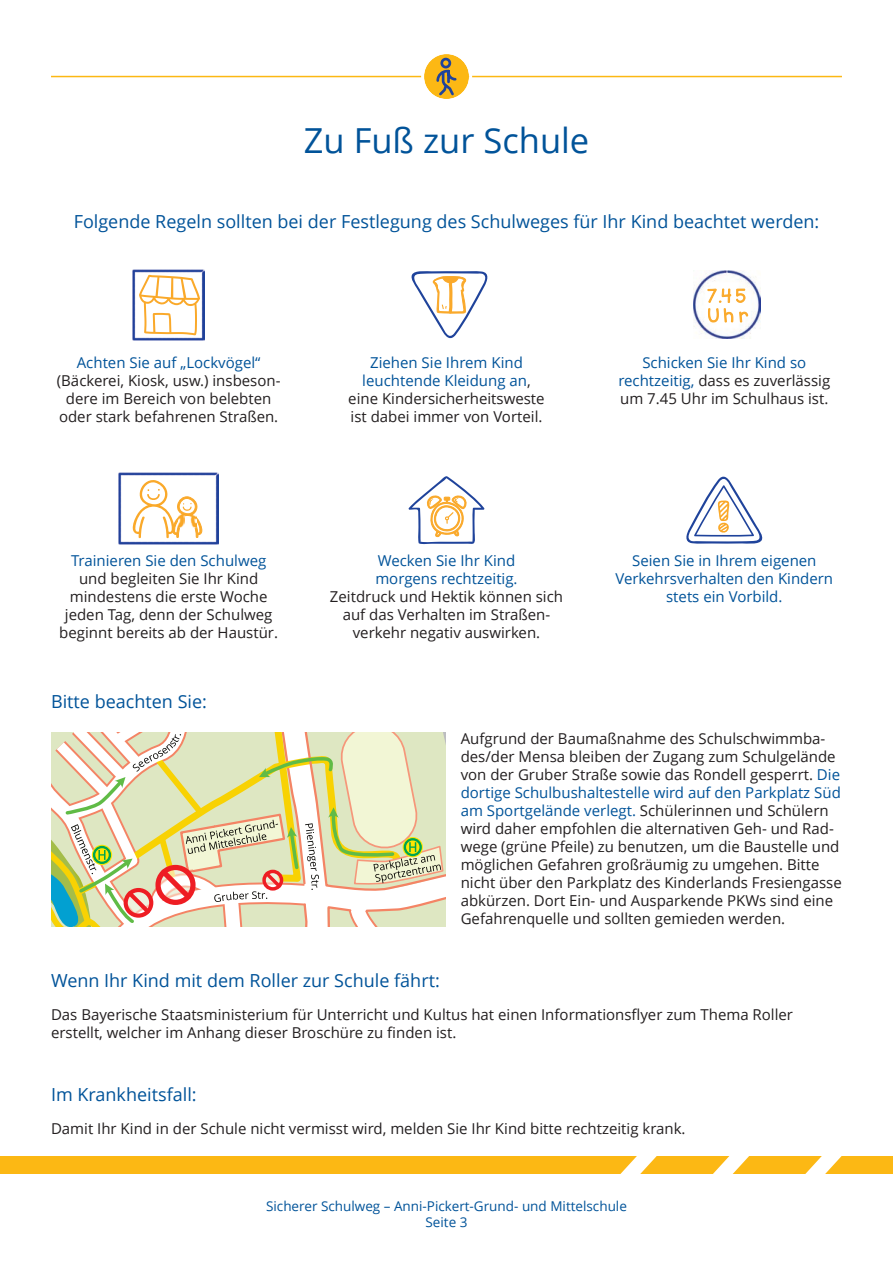
<style>
.page{position:relative;width:893px;height:1263px;background:#fff}
.page>*{position:absolute;margin:0;border:0;box-sizing:border-box;transform-origin:0 0}
.t1{font:34.5px "Open Sans";color:#015399}
.t2{font:18px "Open Sans";color:#015399}
.t3{font:15px/18px "Open Sans";color:#231f20;text-align:center}
.t4{font:15px "Open Sans";color:#015399}
.t5{font:13.5px "Open Sans";color:#015399}
.s1{color:#231f20}
.s2{color:#015399}
</style>
<div class="page">
<hr style="left:51px;top:76px;width:791px;height:1px;background:#fcb814">
<svg style="left:421px;top:54px;width:51px;height:45px"></svg>
<div style="left:0;top:1157px;width:893px;height:17px;background:#fcb814"></div>
<svg style="left:620px;top:1157px;width:36px;height:17px"></svg>
<svg style="left:713px;top:1157px;width:35px;height:17px"></svg>
<svg style="left:805px;top:1157px;width:36px;height:17px"></svg>
<svg style="left:409px;top:476px;width:75px;height:68px"></svg>
<img style="left:119px;top:473px;width:100px;height:71px">
<svg style="left:132px;top:479px;width:71px;height:60px"></svg>
<img style="left:133px;top:269px;width:71px;height:71px">
<svg style="left:139px;top:275px;width:61px;height:60px"></svg>
<img style="left:693px;top:271px;width:68px;height:67px">
<svg style="left:707px;top:288px;width:41px;height:51px"></svg>
<svg style="left:412px;top:271px;width:75px;height:68px"></svg>
<svg style="left:686px;top:477px;width:76px;height:67px"></svg>
<svg style="left:51px;top:732px;width:395px;height:194px"></svg>
<p class="t1" style="left:304px;top:116px;width:287px">Zu Fuß zur Schule</p>
<p class="t2" style="left:74px;top:209px;width:747px">Folgende Regeln sollten bei der Festlegung des Schulweges für Ihr Kind beachtet werden:</p>
<p class="t4" style="left:77px;top:352px;width:185px">Achten Sie auf „Lockvögel“</p>
<p class="t3" style="left:57px;top:371px;width:225px">(Bäckerei, Kiosk, usw.) insbeson&shy;dere im Bereich von belebten oder stark befahrenen Straßen.</p>
<p class="t4" style="left:370px;top:352px;width:154px">Ziehen Sie Ihrem Kind</p>
<p class="t4" style="left:362px;top:370px;width:170px">leuchtende Kleidung an<span class="s1">,</span></p>
<p class="t3" style="left:348px;top:389px;width:198px">eine Kindersicherheitsweste</p>
<p class="t3" style="left:351px;top:407px;width:193px">ist dabei immer von Vorteil.</p>
<p class="t4" style="left:642px;top:352px;width:165px">Schicken Sie Ihr Kind so</p>
<p class="t3" style="left:618px;top:371px;width:213px;text-align:left"><span class="s2">rechtzeitig,</span> dass es zuverlässig um 7.45 Uhr im Schulhaus ist.</p>
<p class="t4" style="left:71px;top:550px;width:197px">Trainieren Sie den Schulweg</p>
<p class="t3" style="left:59px;top:569px;width:220px">und begleiten Sie Ihr Kind mindestens die erste Woche jeden Tag, denn der Schulweg beginnt bereits ab der Haustür.</p>
<p class="t2" style="left:51px;top:689px;width:157px">Bitte beachten Sie:</p>
<p class="t4" style="left:378px;top:550px;width:139px">Wecken Sie Ihr Kind</p>
<p class="t4" style="left:375px;top:568px;width:144px">morgens rechtzeitig.</p>
<p class="t3" style="left:330px;top:587px;width:235px">Zeitdruck und Hektik können sich auf das Verhalten im Straßen-</p>
<p class="t3" style="left:353px;top:623px;width:189px">verkehr negativ auswirken.</p>
<p class="t4" style="left:632px;top:550px;width:186px">Seien Sie in Ihrem eigenen</p>
<p class="t4" style="left:615px;top:568px;width:219px">Verkehrsverhalten den Kindern</p>
<p class="t4" style="left:666px;top:586px;width:118px">stets ein Vorbild.</p>
<p class="t3" style="left:461px;top:729px;width:383px;text-align:left">Aufgrund der Baumaßnahme des Schulschwimmba&shy;des/der Mensa bleiben der Zugang zum Schulgelände von der Gruber Straße sowie das Rondell gesperrt. <span class="s2">Die dortige Schulbushaltestelle wird auf den Parkplatz Süd am Sportgelände verlegt.</span> Schülerinnen und Schülern wird daher empfohlen die alternativen Geh- und Rad&shy;wege (grüne Pfeile) zu benutzen, um die Baustelle und möglichen Gefahren großräumig zu umgehen. Bitte nicht über den Parkplatz des Kinderlands Fresiengasse abkürzen. Dort Ein- und Ausparkende PKWs sind eine Gefahrenquelle und sollten gemieden werden.</p>
<p class="t2" style="left:51px;top:968px;width:390px">Wenn Ihr Kind mit dem Roller zur Schule fährt:</p>
<p class="t3" style="left:51px;top:1005px;width:744px;text-align:left">Das Bayerische Staatsministerium für Unterricht und Kultus hat einen Informationsflyer zum Thema Roller erstellt, welcher im Anhang dieser Broschüre zu finden ist.</p>
<p class="t2" style="left:51px;top:1082px;width:147px">Im Krankheitsfall:</p>
<p class="t3" style="left:51px;top:1119px;width:636px">Damit Ihr Kind in der Schule nicht vermisst wird, melden Sie Ihr Kind bitte rechtzeitig krank.</p>
<p class="t5" style="left:266px;top:1196px;width:362px">Sicherer Schulweg – Anni-Pickert-Grund- und Mittelschule</p>
<p class="t5" style="left:425px;top:1213px;width:43px">Seite 3</p>
</div>
